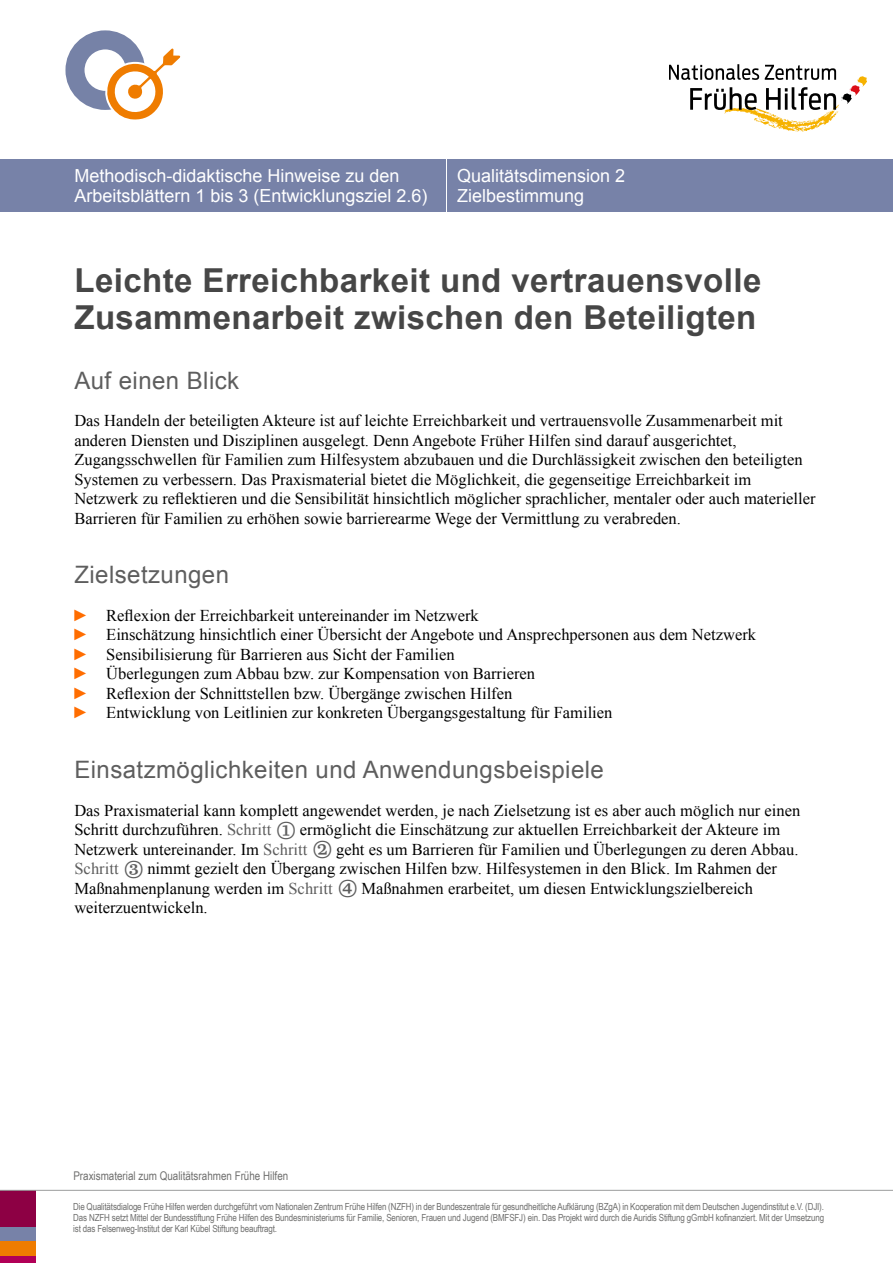
<style>
.page{position:relative;width:893px;height:1263px;background:#fff}
.page>*{position:absolute;margin:0;border:0;box-sizing:border-box;transform-origin:0 0}
.t1{font:700 33px/37.5px "Arial";letter-spacing:.015em;color:#464646}
.t2{font:24px "Arial";letter-spacing:.02em;color:#5e5e5e}
.Leitsystem-Kopf{font:18px/19.5px "Arial";color:#fff}
.p_Fließtext{font:16.5px/19.5px "Times New Roman";color:#000}
.p_Arial_8_Pt{font:12px "Arial Narrow";color:#6f6f6e}
.t3{font:9.75px/11.2px "Arial Narrow";letter-spacing:-.015em;color:#6f6f6e;text-align:justify}
.s1{font-family:"Arial Narrow";color:#ff6d00}
.s2{color:#5e5e5e}
.s3{font-family:"Abril Text Lt";font-size:28.2px;color:#5e5e5e}
</style>
<div class="page">
<div style="left:0;top:1255px;width:35px;height:8px;background:#b10057"></div>
<div style="left:0;top:1191px;width:35px;height:36px;background:#8d0044"></div>
<div style="left:0;top:1227px;width:35px;height:14px;background:#7782a8"></div>
<div style="left:0;top:1241px;width:35px;height:14px;background:#ef7c00"></div>
<hr style="left:0;top:1190px;width:893px;height:1px;background:#9c9d9d">
<div style="left:65px;top:30px;width:80px;height:80px;border:19px solid #7682a7;border-radius:50%"></div>
<svg style="left:104px;top:45px;width:77px;height:75px"></svg>
<div style="left:0;top:159px;width:893px;height:53px;background:#7782a8"></div>
<hr style="left:446px;top:147px;width:1px;height:74px;background:#fff">
<svg style="left:669px;top:64px;width:198px;height:68px"></svg>
<p class="Leitsystem-Kopf" style="left:74px;top:166px;width:355px">Methodisch-didaktische Hinweise zu den<br>Arbeitsblättern 1 bis 3 (Entwicklungsziel 2.6)</p>
<p class="Leitsystem-Kopf" style="left:457px;top:166px;width:170px">Qualitätsdimension 2</p>
<p class="Leitsystem-Kopf" style="left:457px;top:186px;width:129px">Zielbestimmung</p>
<h1 class="t1" style="left:74px;top:263px;width:688px">Leichte Erreichbarkeit und vertrauensvolle<br>Zusammenarbeit zwischen den Beteiligten</h1>
<h2 class="t2" style="left:74px;top:365px;width:166px">Auf einen Blick</h2>
<p class="p_Fließtext" style="left:74px;top:411px;width:743px">Das Handeln der beteiligten Akteure ist auf leichte Erreichbarkeit und vertrauensvolle Zusammenarbeit mit anderen Diensten und Disziplinen ausgelegt. Denn Angebote Früher Hilfen sind darauf ausgerichtet, Zugangsschwellen für Familien zum Hilfesystem abzubauen und die Durchlässigkeit zwischen den beteiligten Systemen zu verbessern. Das Praxismaterial bietet die Möglichkeit, die gegenseitige Erreichbarkeit im Netzwerk zu reflektieren und die Sensibilität hinsichtlich möglicher sprachlicher, mentaler oder auch materieller Barrieren für Familien zu erhöhen sowie barrierearme Wege der Vermittlung zu verabreden.</p>
<h2 class="t2" style="left:74px;top:559px;width:156px">Zielsetzungen</h2>
<p class="p_Fließtext" style="left:74px;top:605px;width:406px"><span class="s1">►</span> Reflexion der Erreichbarkeit untereinander im Netzwerk</p>
<p class="p_Fließtext" style="left:74px;top:625px;width:683px"><span class="s1">►</span> Einschätzung hinsichtlich einer Übersicht der Angebote und Ansprechpersonen aus dem Netzwerk</p>
<p class="p_Fließtext" style="left:74px;top:644px;width:382px"><span class="s1">►</span> Sensibilisierung für Barrieren aus Sicht der Familien</p>
<p class="p_Fließtext" style="left:74px;top:664px;width:462px"><span class="s1">►</span> Überlegungen zum Abbau bzw. zur Kompensation von Barrieren</p>
<p class="p_Fließtext" style="left:74px;top:683px;width:439px"><span class="s1">►</span> Reflexion der Schnittstellen bzw. Übergänge zwischen Hilfen</p>
<p class="p_Fließtext" style="left:74px;top:703px;width:539px"><span class="s1">►</span> Entwicklung von Leitlinien zur konkreten Übergangsgestaltung für Familien</p>
<h2 class="t2" style="left:74px;top:754px;width:531px">Einsatzmöglichkeiten und Anwendungsbeispiele</h2>
<p class="p_Fließtext" style="left:74px;top:800px;width:727px">Das Praxismaterial kann komplett angewendet werden, je nach Zielsetzung ist es aber auch möglich nur einen Schritt durchzuführen. <span class="s2">Schritt</span> <span class="s3">1</span> ermöglicht die Einschätzung zur aktuellen Erreichbarkeit der Akteure im Netzwerk untereinander. Im <span class="s2">Schritt</span> <span class="s3">2</span> geht es um Barrieren für Familien und Überlegungen zu deren Abbau.<br><span class="s2">Schritt</span> <span class="s3">3</span> nimmt gezielt den Übergang zwischen Hilfen bzw. Hilfesystemen in den Blick. Im Rahmen der Maßnahmenplanung werden im <span class="s2">Schritt</span> <span class="s3">4</span> Maßnahmen erarbeitet, um diesen Entwicklungszielbereich weiterzuentwickeln.</p>
<p class="p_Arial_8_Pt" style="left:73px;top:1167px;width:216px">Praxismaterial zum Qualitätsrahmen Frühe Hilfen</p>
<p class="t3" style="left:73px;top:1200px;width:752px">Die Qualitätsdialoge Frühe Hilfen werden durchgeführt vom Nationalen Zentrum Frühe Hilfen (NZFH) in der Bundeszentrale für gesundheitliche Aufklärung (BZgA) in Kooperation mit dem Deutschen Jugendinstitut e.V. (DJI).<br>Das NZFH setzt Mittel der Bundesstiftung Frühe Hilfen des Bundesministeriums für Familie, Senioren, Frauen und Jugend (BMFSFJ) ein. Das Projekt wird durch die Auridis Stiftung gGmbH kofinanziert. Mit der Umsetzung ist das Felsenweg-Institut der Karl Kübel Stiftung beauftragt.</p>
</div>
